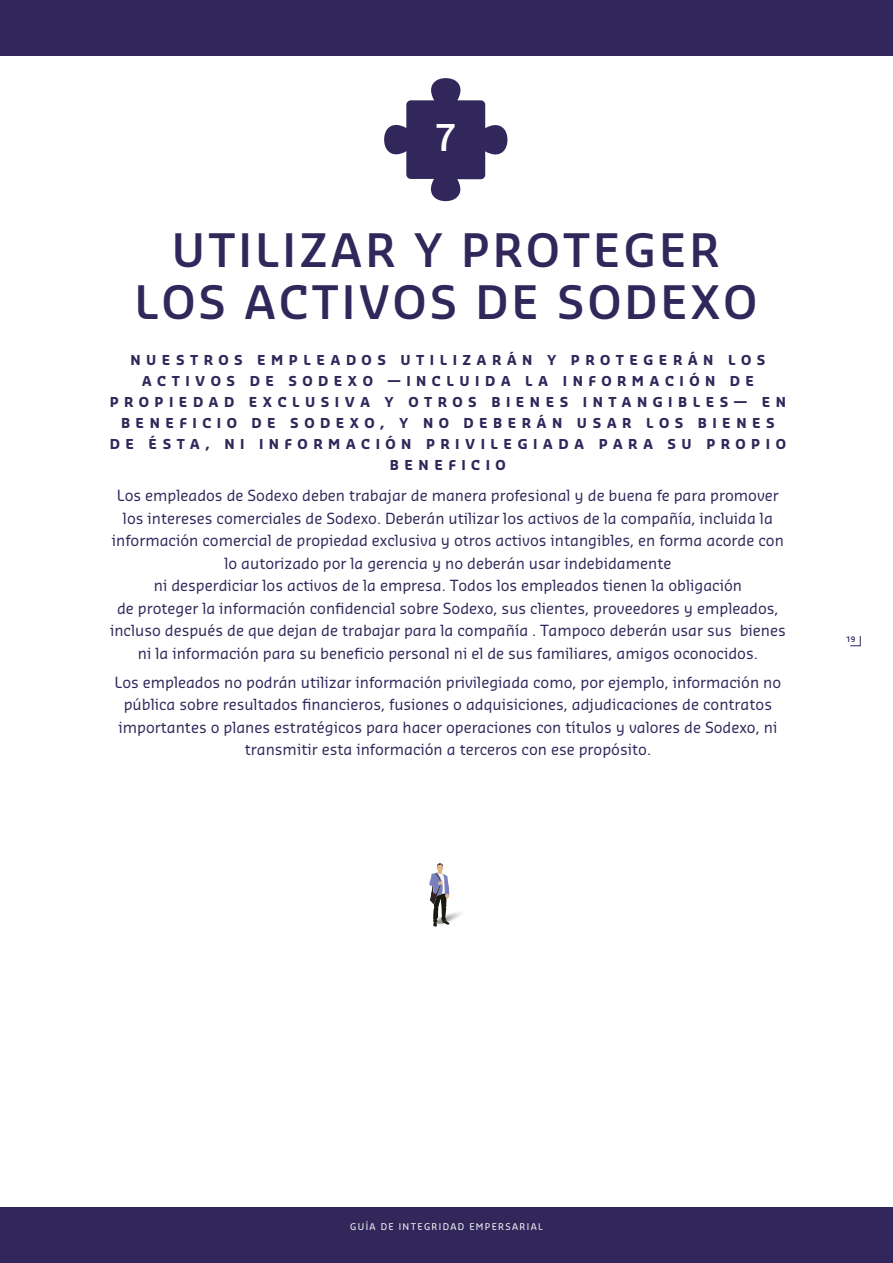
<style>
.page{position:relative;width:893px;height:1263px;background:#fff}
.page>*{position:absolute;margin:0;border:0;box-sizing:border-box;transform-origin:0 0}
.t1{font:600 45px/52.5px "Sansa Pro";letter-spacing:.07em;color:#32275b;text-align:center}
.t2{font:600 36px "Sansa Pro";color:#fff}
.t3{font:15px/22.5px "Sansa Pro";color:#32275b;text-align:center}
.t4{font:700 13.35px/21px "Sansa Pro";letter-spacing:.41em;color:#32275b;text-align:center}
.t5{font:9px "Sansa Pro";letter-spacing:.15em;color:#fff}
.t6{font:600 7.5px "Sansa Pro";color:#32275b}
</style>
<div class="page">
<div style="left:0;top:1208px;width:893px;height:55px;background:#32275b"></div>
<img style="left:434px;top:896px;width:27px;height:31px">
<svg style="left:429px;top:863px;width:20px;height:63px"></svg>
<svg style="left:850px;top:636px;width:11px;height:10px"></svg>
<div style="left:0;top:0;width:893px;height:55px;background:#32275b"></div>
<svg style="left:384px;top:78px;width:123px;height:123px"></svg>
<h2 class="t2" style="left:434px;top:121px;width:24px">7</h2>
<h1 class="t1" style="left:134px;top:227px;width:624px">UTILIZAR Y PROTEGER<br>LOS ACTIVOS DE SODEXO</h1>
<p class="t4" style="left:110px;top:351px;width:678px">NUESTROS EMPLEADOS UTILIZARÁN Y PROTEGERÁN LOS ACTIVOS DE SODEXO —INCLUIDA LA INFORMACIÓN DE PROPIEDAD EXCLUSIVA Y OTROS BIENES INTANGIBLES— EN BENEFICIO DE SODEXO, Y NO DEBERÁN USAR LOS BIENES DE ÉSTA, NI INFORMACIÓN PRIVILEGIADA PARA SU PROPIO BENEFICIO</p>
<p class="t3" style="left:110px;top:486px;width:677px">Los empleados de Sodexo deben trabajar de manera profesional y de buena fe para promover los intereses comerciales de Sodexo. Deberán utilizar los activos de la compañía, incluida la información comercial de propiedad exclusiva y otros activos intangibles, en forma acorde con lo autorizado por la gerencia y no deberán usar indebidamente<br>ni desperdiciar los activos de la empresa. Todos los empleados tienen la obligación<br>de proteger la información confidencial sobre Sodexo, sus clientes, proveedores y empleados, incluso después de que dejan de trabajar para la compañía . Tampoco deberán usar sus bienes ni la información para su beneficio personal ni el de sus familiares, amigos oconocidos.</p>
<p class="t3" style="left:115px;top:672px;width:668px">Los empleados no podrán utilizar información privilegiada como, por ejemplo, información no pública sobre resultados financieros, fusiones o adquisiciones, adjudicaciones de contratos importantes o planes estratégicos para hacer operaciones con títulos y valores de Sodexo, ni transmitir esta información a terceros con ese propósito.</p>
<p class="t6" style="left:846px;top:636px;width:11px">19</p>
<p class="t5" style="left:350px;top:1222px;width:194px">GUÍA DE INTEGRIDAD EMPERSARIAL</p>
</div>
